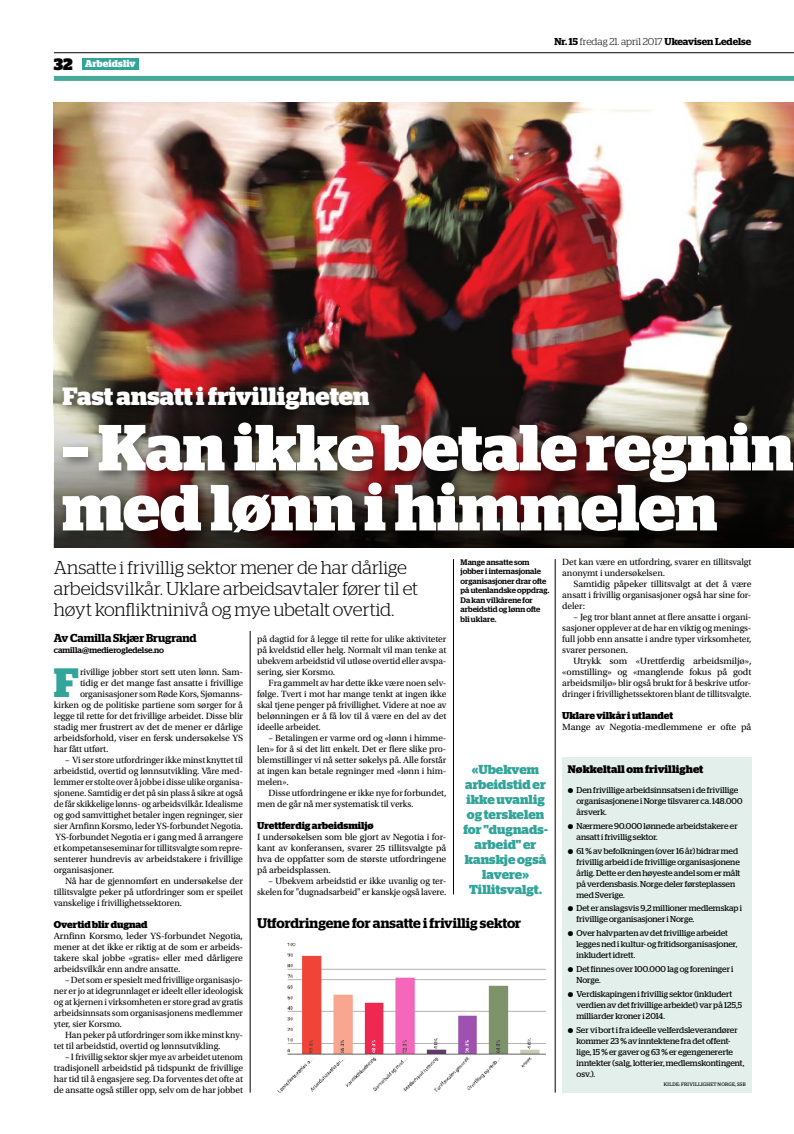
<style>
.page{position:relative;width:794px;height:1134px;background:#fff}
.page>*{position:absolute;margin:0;border:0;box-sizing:border-box;transform-origin:0 0}
.t1{font:700 65px/60px "Stag";letter-spacing:-.005em;color:#fff}
.t2{font:700 40.9px "Stag";color:#32a49a}
.t3{font:700 25px "Stag";color:#fff}
.t4{font:300 18.5px/21px "Stag";letter-spacing:-.005em;color:#000}
.t5{font:900 16.5px "Stag";color:#000}
.t6{font:600 14px "Stag";color:#000}
.t7{font:700 13px/15px "Stag";letter-spacing:.005em;color:#32a49a;text-align:center}
.t8{font:600 11.5px "Stag";color:#000}
.t9{font:700 11px "Stag";letter-spacing:.005em;color:#000}
.t10{font:700 10px "Stag";color:#000}
.t11{font:600 10px "Stag";color:#000}
.t12{font:700 10px "Stag";letter-spacing:.01em;color:#fff}
.t13{font:9.5px/11px "Utopia Std";letter-spacing:-.01em;color:#000;text-align:justify}
.t14{font:8.5px/11px "Stag";color:#000}
.t15{font:500 8.4px "Stag";color:#000}
.t16{font:500 8px/9.5px "Stag";letter-spacing:.005em;color:#000}
.t17{font:5px "Stag";letter-spacing:.05em;color:#000}
.s1{font-weight:300}
</style>
<div class="page">
<div style="left:54px;top:76px;width:740px;height:5px;background:#45a898"></div>
<hr style="left:54px;top:52px;width:740px;height:1px;background:#000">
<div style="left:82px;top:58px;width:56px;height:12px;background:#32a49a"></div>
<img style="left:54px;top:103px;width:740px;height:160px">
<div style="left:562px;top:757px;width:189px;height:336px;background:#e2efea"></div>
<hr style="left:250px;top:631px;width:1px;height:462px;background:#000">
<hr style="left:453px;top:559px;width:1px;height:335px;background:#000">
<hr style="left:555px;top:559px;width:1px;height:534px;background:#000">
<img style="left:277px;top:942px;width:269px;height:151px">
<img style="left:54px;top:263px;width:740px;height:285px">
<div style="left:57px;top:381px;width:737px;height:165px;background:#000;opacity:.5"></div>
<h3 class="t5" style="left:54px;top:55px;width:20px">32</h3>
<p class="t12" style="left:85px;top:57px;width:52px">Arbeidsliv</p>
<p class="t11" style="left:554px;top:36px;width:198px">Nr. 15 <span class="s1">fredag 21. april 2017</span> Ukeavisen Ledelse</p>
<h3 class="t3" style="left:62px;top:381px;width:308px">Fast ansatt i frivilligheten</h3>
<h1 class="t1" style="left:62px;top:418px;width:732px">– Kan ikke betale regnin med lønn i himmelen</h1>
<p class="t13" style="left:562px;top:556px;width:191px">Det kan være en utfordring, svarer en tillitsvalgt anonymt i undersøkelsen.</p>
<p class="t13" style="left:562px;top:578px;width:191px;text-indent:11px">Samtidig påpeker tillitsvalgt at det å være ansatt i frivillig organisasjoner også har sine for&shy;deler:</p>
<p class="t13" style="left:562px;top:611px;width:191px;text-indent:11px">– Jeg tror blant annet at flere ansatte i organi&shy;sasjoner opplever at de har en viktig og menings&shy;full jobb enn ansatte i andre typer virksomheter, svarer personen.</p>
<p class="t13" style="left:562px;top:655px;width:191px;text-indent:11px">Utrykk som «Urettferdig arbeidsmiljø», «omstilling» og «manglende fokus på godt arbeidsmiljø» blir også brukt for å beskrive utfor&shy;dringer i frivillighetssektoren blant de tillitsvalgte.</p>
<p class="t10" style="left:562px;top:710px;width:112px">Uklare vilkår i utlandet</p>
<p class="t13" style="left:562px;top:721px;width:191px">Mange av Negotia-medlemmene er ofte på</p>
<p class="t16" style="left:460px;top:557px;width:90px">Mange ansatte som jobber i internasjonale organisasjoner drar ofte på utenlandske oppdrag.<br>Da kan vilkårene for arbeidstid og lønn ofte bli uklare.</p>
<h3 class="t4" style="left:54px;top:557px;width:366px">Ansatte i frivillig sektor mener de har dårlige arbeidsvilkår. Uklare arbeidsavtaler fører til et høyt konfliktninivå og mye ubetalt overtid.</h3>
<p class="t8" style="left:54px;top:631px;width:144px">Av Camilla Skjær Brugrand</p>
<p class="t15" style="left:54px;top:645px;width:112px">camilla@medierogledelse.no</p>
<h2 class="t2" style="left:54px;top:659px;width:26px">F</h2>
<p class="t13" style="left:80px;top:666px;width:164px">rivillige jobber stort sett uten lønn. Sam-</p>
<p class="t13" style="left:257px;top:633px;width:191px">på dagtid for å legge til rette for ulike aktiviteter på kveldstid eller helg. Normalt vil man tenke at ubekvem arbeidstid vil utløse overtid eller avspa&shy;sering, sier Korsmo.</p>
<p class="t13" style="left:257px;top:677px;width:191px;text-indent:11px">Fra gammelt av har dette ikke være noen selv&shy;følge. Tvert i mot har mange tenkt at ingen ikke skal tjene penger på frivillighet. Videre at noe av belønningen er å få lov til å være en del av det ideelle arbeidet.</p>
<p class="t13" style="left:257px;top:732px;width:191px;text-indent:11px">– Betalingen er varme ord og «lønn i himme&shy;len» for å si det litt enkelt. Det er flere slike pro&shy;blemstillinger vi nå setter søkelys på. Alle forstår at ingen kan betale regninger med «lønn i him&shy;melen».</p>
<p class="t13" style="left:257px;top:787px;width:191px;text-indent:11px">Disse utfordringene er ikke nye for forbundet, men de går nå mer systematisk til verks.</p>
<p class="t10" style="left:257px;top:820px;width:118px">Urettferdig arbeidsmiljø</p>
<p class="t13" style="left:257px;top:831px;width:191px">I undersøkelsen som ble gjort av Negotia i for&shy;kant av konferansen, svarer 25 tillitsvalgte på hva de oppfatter som de største utfordringene på arbeidsplassen.</p>
<p class="t13" style="left:257px;top:875px;width:191px;text-align:right">– Ubekvem arbeidstid er ikke uvanlig og ter&shy;skelen for "dugnadsarbeid" er kanskje også lavere.</p>
<p class="t13" style="left:80px;top:677px;width:165px">tidig er det mange fast ansatte i frivillige</p>
<p class="t13" style="left:80px;top:688px;width:164px">organisasjoner som Røde Kors, Sjømanns-</p>
<p class="t13" style="left:54px;top:699px;width:191px">kirken og de politiske partiene som sørger for å</p>
<p class="t13" style="left:54px;top:710px;width:191px">legge til rette for det frivillige arbeidet. Disse blir</p>
<p class="t13" style="left:54px;top:721px;width:191px">stadig mer frustrert av det de mener er dårlige</p>
<p class="t13" style="left:54px;top:732px;width:191px">arbeidsforhold, viser en fersk undersøkelse YS</p>
<p class="t13" style="left:54px;top:743px;width:56px">har fått utført.</p>
<p class="t13" style="left:54px;top:754px;width:191px;text-indent:11px">– Vi ser store utfordringer ikke minst knyttet til arbeidstid, overtid og lønnsutvikling. Våre med&shy;lemmer er stolte over å jobbe i disse ulike organisa&shy;sjonene. Samtidig er det på sin plass å sikre at også de får skikkelige lønns- og arbeidsvilkår. Idealisme og god samvittighet betaler ingen regninger, sier sier Arnfinn Korsmo, leder YS-forbundet Negotia.<br>YS-forbundet Negotia er i gang med å arrangere et kompetanseseminar for tillitsvalgte som repre&shy;senterer hundrevis av arbeidstakere i frivillige organisasjoner.</p>
<p class="t13" style="left:54px;top:875px;width:191px;text-indent:11px">Nå har de gjennomført en undersøkelse der tillitsvalgte peker på utfordringer som er speilet vanskelige i frivillighetssektoren.</p>
<p class="t10" style="left:54px;top:919px;width:95px">Overtid blir dugnad</p>
<p class="t13" style="left:54px;top:930px;width:191px">Arnfinn Korsmo, leder YS-forbundet Negotia, mener at det ikke er riktig at de som er arbeids&shy;takere skal jobbe «gratis» eller med dårligere arbeidsvilkår enn andre ansatte.</p>
<p class="t13" style="left:54px;top:974px;width:191px;text-indent:11px">– Det som er spesielt med frivillige organisasjo&shy;ner er jo at idegrunnlaget er ideelt eller ideologisk og at kjernen i virksomheten er store grad av gratis arbeidsinnsats som organisasjonens medlemmer yter, sier Korsmo.</p>
<p class="t13" style="left:54px;top:1029px;width:191px;text-indent:11px">Han peker på utfordringer som ikke minst kny&shy;tet til arbeidstid, overtid og lønnsutvikling.</p>
<p class="t13" style="left:54px;top:1051px;width:191px;text-indent:11px">– I frivillig sektor skjer mye av arbeidet utenom tradisjonell arbeidstid på tidspunkt de frivillige har tid til å engasjere seg. Da forventes det ofte at de ansatte også stiller opp, selv om de har jobbet</p>
<h3 class="t7" style="left:463px;top:762px;width:86px">«Ubekvem arbeidstid er ikke uvanlig og terskelen for "dugnads&shy;arbeid" er kanskje også lavere»<br>Tillitsvalgt.</h3>
<p class="t9" style="left:568px;top:763px;width:137px">Nøkkeltall om frivillighet</p>
<p class="t14" style="left:576px;top:784px;width:168px;text-indent:-8px">● Den frivillige arbeidsinnsatsen i de frivillige organisasjonene i Norge tilsvarer ca. 148.000 årsverk.</p>
<p class="t14" style="left:576px;top:820px;width:163px;text-indent:-8px">● Nærmere 90.000 lønnede arbeidstakere er ansatt i frivillig sektor.</p>
<p class="t14" style="left:576px;top:845px;width:165px;text-indent:-8px">● 61% av befolkningen (over 16 år) bidrar med frivillig arbeid i de frivillige organisasjonene årlig. Dette er den høyeste andel som er målt på verdensbasis. Norge deler førsteplassen med Sverige.</p>
<p class="t14" style="left:576px;top:903px;width:167px;text-indent:-8px">● Det er anslagsvis 9,2 millioner medlemskap i frivillige organisasjoner i Norge.</p>
<p class="t14" style="left:576px;top:928px;width:162px;text-indent:-8px">● Over halvparten av det frivillige arbeidet legges ned i kultur- og fritidsorganisasjoner, inkludert idrett.</p>
<p class="t14" style="left:576px;top:963px;width:159px;text-indent:-8px">● Det finnes over100.000 lag og foreninger i<br>Norge.</p>
<p class="t14" style="left:576px;top:988px;width:167px;text-indent:-8px">● Verdiskapingen i frivillig sektor (inkludert verdien av det frivillige arbeidet) var på 125,5 milliarder kroner i 2014.</p>
<p class="t14" style="left:576px;top:1024px;width:169px;text-indent:-8px">● Ser vi bort i fra ideelle velferdsleverandører kommer 23 % av inntektene fra det offent&shy;lige,15 % er gaver og 63 % er egengenererte inntekter (salg, lotterier, medlemskontingent, osv.).</p>
<p class="t17" style="left:664px;top:1081px;width:83px">KILDE: FRIVILLIGHET NORGE, SSB</p>
<h3 class="t6" style="left:257px;top:914px;width:265px">Utfordringene for ansatte i frivillig sektor</h3>
</div>
